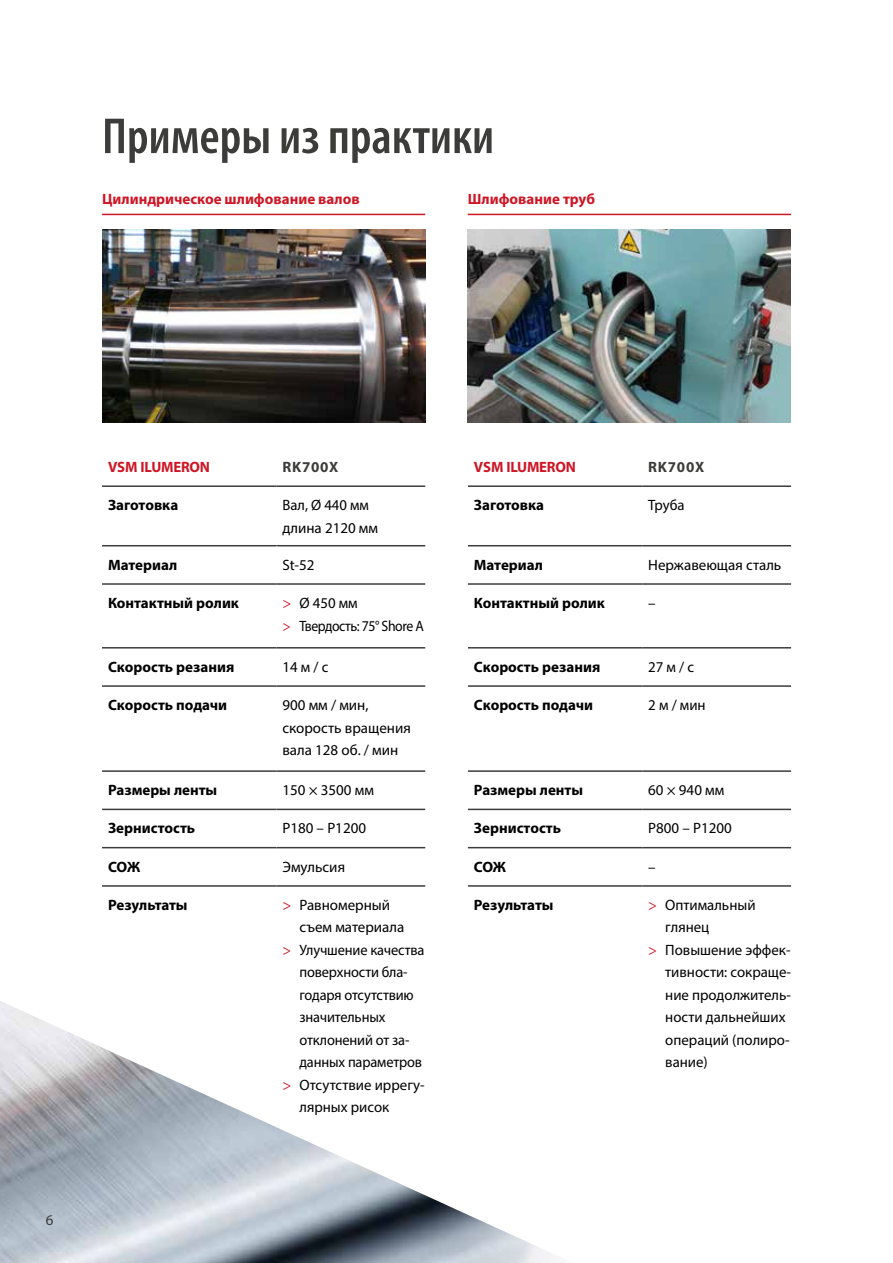
<style>
.page{position:relative;width:893px;height:1263px;background:#fff}
.page>*{position:absolute;margin:0;border:0;box-sizing:border-box;transform-origin:0 0}
.t1{font:600 condensed 51px "Myriad Pro";color:#3c3c3b}
.t2{font:15px/22.5px "Myriad Pro";color:#000}
.t3{font:700 15px "Myriad Pro";color:#000}
.t4{font:15px "Myriad Pro";color:#000;scale:.96 1}
.t5{font:700 15px "Myriad Pro";color:#ce1625}
.t6{font:15px/22.5px "Myriad Pro";letter-spacing:-.03em;color:#000}
.t7{font:700 15px "Myriad Pro";letter-spacing:.05em;color:#3c3c3b}
.t8{font:15px "Myriad Pro";color:#3c3c3b}
.s1{color:#ce1625}
</style>
<div class="page">
<img style="left:102px;top:229px;width:323px;height:193px">
<img style="left:468px;top:229px;width:323px;height:193px">
<img style="left:0;top:1001px;width:551px;height:262px">
<hr style="left:102px;top:214px;width:323px;height:1px;background:#ce1625">
<hr style="left:468px;top:214px;width:323px;height:1px;background:#ce1625">
<svg style="left:102px;top:546px;width:323px;height:303px"></svg>
<hr style="left:276px;top:485px;width:149px;height:2px;background:#3c3c3b">
<hr style="left:276px;top:545px;width:149px;height:1px;background:#3c3c3b">
<hr style="left:275px;top:546px;width:3px;height:37px;background:#fff">
<hr style="left:102px;top:583px;width:174px;height:2px;background:#3c3c3b">
<hr style="left:276px;top:583px;width:149px;height:2px;background:#3c3c3b">
<hr style="left:102px;top:685px;width:174px;height:2px;background:#3c3c3b">
<hr style="left:276px;top:685px;width:149px;height:2px;background:#3c3c3b">
<hr style="left:102px;top:770px;width:174px;height:2px;background:#3c3c3b">
<hr style="left:276px;top:770px;width:149px;height:2px;background:#3c3c3b">
<hr style="left:102px;top:809px;width:174px;height:1px;background:#3c3c3b">
<hr style="left:276px;top:809px;width:149px;height:1px;background:#3c3c3b">
<hr style="left:102px;top:847px;width:174px;height:1px;background:#3c3c3b">
<hr style="left:276px;top:847px;width:149px;height:1px;background:#3c3c3b">
<hr style="left:102px;top:885px;width:174px;height:2px;background:#3c3c3b">
<hr style="left:276px;top:885px;width:149px;height:2px;background:#3c3c3b">
<hr style="left:102px;top:485px;width:174px;height:2px;background:#3c3c3b">
<hr style="left:102px;top:545px;width:174px;height:1px;background:#3c3c3b">
<hr style="left:102px;top:647px;width:174px;height:1px;background:#3c3c3b">
<hr style="left:276px;top:647px;width:149px;height:1px;background:#3c3c3b">
<svg style="left:468px;top:546px;width:323px;height:521px"></svg>
<hr style="left:468px;top:1067px;width:174px;height:2px;background:#fff">
<hr style="left:468px;top:545px;width:174px;height:1px;background:#3c3c3b">
<hr style="left:642px;top:545px;width:149px;height:1px;background:#3c3c3b">
<hr style="left:642px;top:485px;width:149px;height:2px;background:#3c3c3b">
<hr style="left:468px;top:583px;width:174px;height:2px;background:#3c3c3b">
<hr style="left:642px;top:583px;width:149px;height:2px;background:#3c3c3b">
<hr style="left:468px;top:685px;width:174px;height:2px;background:#3c3c3b">
<hr style="left:642px;top:685px;width:149px;height:2px;background:#3c3c3b">
<hr style="left:468px;top:847px;width:174px;height:1px;background:#3c3c3b">
<hr style="left:642px;top:847px;width:149px;height:1px;background:#3c3c3b">
<hr style="left:468px;top:885px;width:174px;height:2px;background:#3c3c3b">
<hr style="left:642px;top:885px;width:149px;height:2px;background:#3c3c3b">
<hr style="left:468px;top:485px;width:174px;height:2px;background:#3c3c3b">
<hr style="left:468px;top:770px;width:174px;height:2px;background:#3c3c3b">
<hr style="left:642px;top:770px;width:149px;height:2px;background:#3c3c3b">
<hr style="left:468px;top:809px;width:174px;height:1px;background:#3c3c3b">
<hr style="left:642px;top:809px;width:149px;height:1px;background:#3c3c3b">
<hr style="left:468px;top:647px;width:174px;height:1px;background:#3c3c3b">
<hr style="left:642px;top:647px;width:149px;height:1px;background:#3c3c3b">
<h1 class="t1" style="left:102px;top:105px;width:394px">Примеры из практики</h1>
<p class="t5" style="left:102px;top:189px;width:259px">Цилиндрическое шлифование валов</p>
<p class="t5" style="left:468px;top:189px;width:129px">Шлифование труб</p>
<p class="t8" style="left:46px;top:1210px;width:9px">6</p>
<p class="t5" style="left:108px;top:457px;width:103px">VSM ILUMERON</p>
<p class="t7" style="left:282px;top:457px;width:58px">RK700X</p>
<p class="t3" style="left:108px;top:495px;width:72px">Заготовка</p>
<p class="t2" style="left:282px;top:494px;width:97px">Вал, Ø 440 мм длина 2120 мм</p>
<p class="t3" style="left:108px;top:555px;width:71px">Материал</p>
<p class="t2" style="left:282px;top:553px;width:34px">St-52</p>
<p class="t3" style="left:108px;top:593px;width:132px">Контактный ролик</p>
<p class="t6" style="left:282px;top:591px;width:143px"><span class="s1">&gt;</span> Ø 450 мм<br><span class="s1">&gt;</span> Твердость: 75° Shore A</p>
<p class="t3" style="left:108px;top:657px;width:128px">Скорость резания</p>
<p class="t2" style="left:282px;top:655px;width:47px">14 м / с</p>
<p class="t3" style="left:108px;top:695px;width:121px">Скорость подачи</p>
<p class="t2" style="left:282px;top:693px;width:130px">900 мм / мин, скорость вращения вала 128 об. / мин</p>
<p class="t3" style="left:108px;top:780px;width:111px">Размеры ленты</p>
<p class="t2" style="left:282px;top:779px;width:93px">150 × 3500 мм</p>
<p class="t3" style="left:108px;top:818px;width:89px">Зернистость</p>
<p class="t2" style="left:282px;top:817px;width:85px">P180 – P1200</p>
<p class="t3" style="left:108px;top:857px;width:34px">СОЖ</p>
<p class="t2" style="left:282px;top:855px;width:64px">Эмульсия</p>
<p class="t3" style="left:108px;top:895px;width:81px">Результаты</p>
<p class="t2" style="left:282px;top:893px;width:109px"><span class="s1">&gt;</span> Равномерный</p>
<p class="t2" style="left:299px;top:916px;width:107px">съем материала</p>
<p class="t4" style="left:282px;top:941px;width:149px"><span class="s1">&gt;</span> Улучшение качества</p>
<p class="t4" style="left:299px;top:963px;width:114px">поверхности бла-</p>
<p class="t4" style="left:299px;top:986px;width:121px">годаря отсутствию</p>
<p class="t4" style="left:299px;top:1008px;width:91px">значительных</p>
<p class="t4" style="left:299px;top:1031px;width:116px">отклонений от за-</p>
<p class="t4" style="left:299px;top:1053px;width:129px">данных параметров</p>
<p class="t2" style="left:282px;top:1073px;width:144px"><span class="s1">&gt;</span> Отсутствие иррегу-</p>
<p class="t2" style="left:299px;top:1096px;width:91px">лярных рисок</p>
<p class="t5" style="left:474px;top:457px;width:103px">VSM ILUMERON</p>
<p class="t7" style="left:648px;top:457px;width:58px">RK700X</p>
<p class="t3" style="left:474px;top:495px;width:72px">Заготовка</p>
<p class="t2" style="left:648px;top:494px;width:38px">Труба</p>
<p class="t3" style="left:474px;top:555px;width:71px">Материал</p>
<p class="t2" style="left:648px;top:553px;width:135px">Нержавеющая сталь</p>
<p class="t3" style="left:474px;top:593px;width:132px">Контактный ролик</p>
<p class="t2" style="left:648px;top:591px;width:9px">–</p>
<p class="t3" style="left:474px;top:657px;width:128px">Скорость резания</p>
<p class="t2" style="left:648px;top:655px;width:47px">27 м / с</p>
<p class="t3" style="left:474px;top:695px;width:121px">Скорость подачи</p>
<p class="t2" style="left:648px;top:693px;width:59px">2 м / мин</p>
<p class="t3" style="left:474px;top:780px;width:111px">Размеры ленты</p>
<p class="t2" style="left:648px;top:779px;width:78px">60 × 940 мм</p>
<p class="t3" style="left:474px;top:818px;width:89px">Зернистость</p>
<p class="t2" style="left:648px;top:817px;width:85px">P800 – P1200</p>
<p class="t3" style="left:474px;top:857px;width:34px">СОЖ</p>
<p class="t2" style="left:648px;top:855px;width:9px">–</p>
<p class="t3" style="left:474px;top:895px;width:81px">Результаты</p>
<p class="t2" style="left:648px;top:893px;width:109px"><span class="s1">&gt;</span> Оптимальный</p>
<p class="t2" style="left:665px;top:916px;width:46px">глянец</p>
<p class="t2" style="left:648px;top:938px;width:144px"><span class="s1">&gt;</span> Повышение эффек-</p>
<p class="t2" style="left:665px;top:961px;width:127px">тивности: сокраще-</p>
<p class="t2" style="left:665px;top:983px;width:127px">ние продолжитель-</p>
<p class="t2" style="left:665px;top:1006px;width:122px">ности дальнейших</p>
<p class="t2" style="left:665px;top:1028px;width:126px">операций (полиро-</p>
<p class="t2" style="left:665px;top:1051px;width:44px">вание)</p>
</div>
